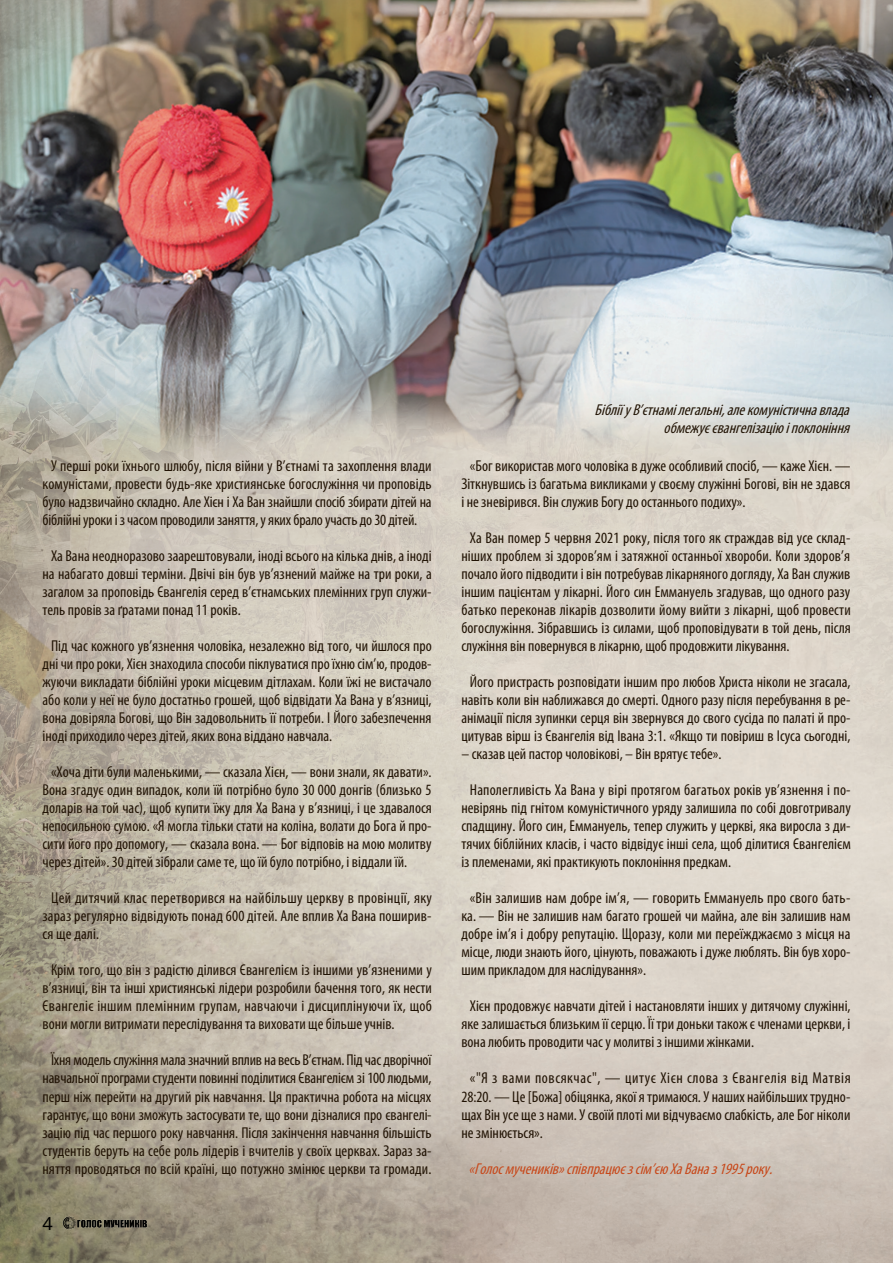
<style>
.page{position:relative;width:893px;height:1263px;background:#fff}
.page>*{position:absolute;margin:0;border:0;box-sizing:border-box;transform-origin:0 0}
.t1{font:18px "Noto Sans";color:#000}
.Body{font:15.75px/18px "Myriad Pro Condensed Unicode Regul";color:#211304;text-align:justify}
.Body-2{font:italic 15.75px "Myriad Pro Condensed Unicode Regul";color:#211304}
.Body-3{font:italic 15.75px "Myriad Pro Condensed Unicode Regul";color:#c7481a}
</style>
<div class="page">
<img style="left:0;top:0;width:893px;height:1263px">
<img style="left:61px;top:1216px;width:87px;height:14px">
<p class="Body" style="left:43px;top:457px;width:391px;text-indent:9px">У перші роки їхнього шлюбу, після війни у В’єтнамі та захоплення влади комуністами, провести будь-яке християнське богослужіння чи проповідь було надзвичайно складно. Але Хієн і Ха Ван знайшли спосіб збирати дітей на біблійні уроки і з часом проводили заняття, у яких брало участь до 30 дітей.</p>
<p class="Body" style="left:43px;top:547px;width:391px;text-indent:9px">Ха Вана неодноразово заарештовували, іноді всього на кілька днів, а іноді на набагато довші терміни. Двічі він був ув’язнений майже на три роки, а загалом за проповідь Євангелія серед в’єтнамських племінних груп служи&shy;тель провів за ґратами понад 11 років.</p>
<p class="Body" style="left:43px;top:637px;width:391px;text-indent:9px">Під час кожного ув’язнення чоловіка, незалежно від того, чи йшлося про дні чи про роки, Хієн знаходила способи піклуватися про їхню сім’ю, продов&shy;жуючи викладати біблійні уроки місцевим дітлахам. Коли їжі не вистачало або коли у неї не було достатньо грошей, щоб відвідати Ха Вана у в’язниці, вона довіряла Богові, що Він задовольнить її потреби. І Його забезпечення іноді приходило через дітей, яких вона віддано навчала.</p>
<p class="Body" style="left:43px;top:763px;width:391px;text-indent:9px">«Хоча діти були маленькими, — сказала Хієн, — вони знали, як давати».<br>Вона згадує один випадок, коли їй потрібно було 30 000 донгів (близько 5 доларів на той час), щоб купити їжу для Ха Вана у в’язниці, і це здавалося непосильною сумою. «Я могла тільки стати на коліна, волати до Бога й про&shy;сити його про допомогу, — сказала вона. — Бог відповів на мою молитву через дітей». 30 дітей зібрали саме те, що їй було потрібно, і віддали їй.</p>
<p class="Body" style="left:43px;top:889px;width:391px;text-indent:9px">Цей дитячий клас перетворився на найбільшу церкву в провінції, яку зараз регулярно відвідують понад 600 дітей. Але вплив Ха Вана поширив&shy;ся ще далі.</p>
<p class="Body" style="left:43px;top:961px;width:391px;text-indent:9px">Крім того, що він з радістю ділився Євангелієм із іншими ув’язненими у в’язниці, він та інші християнські лідери розробили бачення того, як нести Євангеліє іншим племінним групам, навчаючи і дисциплінуючи їх, щоб вони могли витримати переслідування та виховати ще більше учнів.</p>
<p class="Body" style="left:43px;top:1051px;width:391px;text-align:center">Їхня модель служіння мала значний вплив на весь В’єтнам. Під час дворічної навчальної програми студенти повинні поділитися Євангелієм зі 100 людьми, перш ніж перейти на другий рік навчання. Ця практична робота на місцях гарантує, що вони зможуть застосувати те, що вони дізналися про євангелі&shy;зацію під час першого року навчання. Після закінчення навчання більшість студентів беруть на себе роль лідерів і вчителів у своїх церквах. Зараз за&shy;няття проводяться по всій країні, що потужно змінює церкви та громади.</p>
<p class="t1" style="left:43px;top:1211px;width:12px">4</p>
<p class="Body-2" style="left:594px;top:400px;width:261px">БібліїуВ’єтнамілегальні,алекомуністичнавлада</p>
<p class="Body-2" style="left:664px;top:418px;width:192px">обмежуєєвангелізаціюіпоклоніння</p>
<p class="Body" style="left:461px;top:457px;width:391px;text-indent:9px">«Бог використав мого чоловіка в дуже особливий спосіб, — каже Хієн. — Зіткнувшись із багатьма викликами у своєму служінні Богові, він не здався і не зневірився. Він служив Богу до останнього подиху».</p>
<p class="Body" style="left:461px;top:529px;width:391px;text-indent:9px">Ха Ван помер 5 червня 2021 року, після того як страждав від усе склад&shy;ніших проблем зі здоров’ям і затяжної останньої хвороби. Коли здоров’я почало його підводити і він потребував лікарняного догляду, Ха Ван служив іншим пацієнтам у лікарні. Його син Еммануель згадував, що одного разу батько переконав лікарів дозволити йому вийти з лікарні, щоб провести богослужіння. Зібравшись із силами, щоб проповідувати в той день, після служіння він повернувся в лікарню, щоб продовжити лікування.</p>
<p class="Body" style="left:461px;top:673px;width:391px;text-align:center">Його пристрасть розповідати іншим про любов Христа ніколи не згасала, навіть коли він наближався до смерті. Одного разу після перебування в ре&shy;анімації після зупинки серця він звернувся до свого сусіда по палаті й про&shy;цитував вірш із Євангелія від Івана 3:1. «Якщо ти повіриш в Ісуса сьогодні,</p>
<p class="Body" style="left:461px;top:745px;width:262px">– сказав цей пастор чоловікові, – Він врятує тебе».</p>
<p class="Body" style="left:461px;top:781px;width:391px;text-indent:9px">Наполегливість Ха Вана у вірі протягом багатьох років ув’язнення і по&shy;невірянь під гнітом комуністичного уряду залишила по собі довготривалу спадщину. Його син, Еммануель, тепер служить у церкві, яка виросла з ди&shy;тячих біблійних класів, і часто відвідує інші села, щоб ділитися Євангелієм із племенами, які практикують поклоніння предкам.</p>
<p class="Body" style="left:461px;top:889px;width:391px;text-indent:9px">«Він залишив нам добре ім’я, — говорить Еммануель про свого бать&shy;ка. — Він не залишив нам багато грошей чи майна, але він залишив нам добре ім’я і добру репутацію. Щоразу, коли ми переїжджаємо з місця на місце, люди знають його, цінують, поважають і дуже люблять. Він був хоро&shy;шим прикладом для наслідування».</p>
<p class="Body" style="left:461px;top:997px;width:391px;text-indent:9px">Хієн продовжує навчати дітей і настановляти інших у дитячому служінні, яке залишається близьким її серцю. Її три доньки також є членами церкви, і вона любить проводити час у молитві з іншими жінками.</p>
<p class="Body" style="left:461px;top:1069px;width:391px;text-indent:9px">«"Я з вами повсякчас", — цитує Хієн слова з Євангелія від Матвія 28:20. — Це [Божа] обіцянка, якої я тримаюся. У наших найбільших трудно&shy;щах Він усе ще з нами. У своїй плоті ми відчуваємо слабкість, але Бог ніколи не змінюється».</p>
<p class="Body-3" style="left:468px;top:1158px;width:310px">«Голосмучеників»співпрацюєзсім’єюХаВаназ1995року.</p>
</div>
